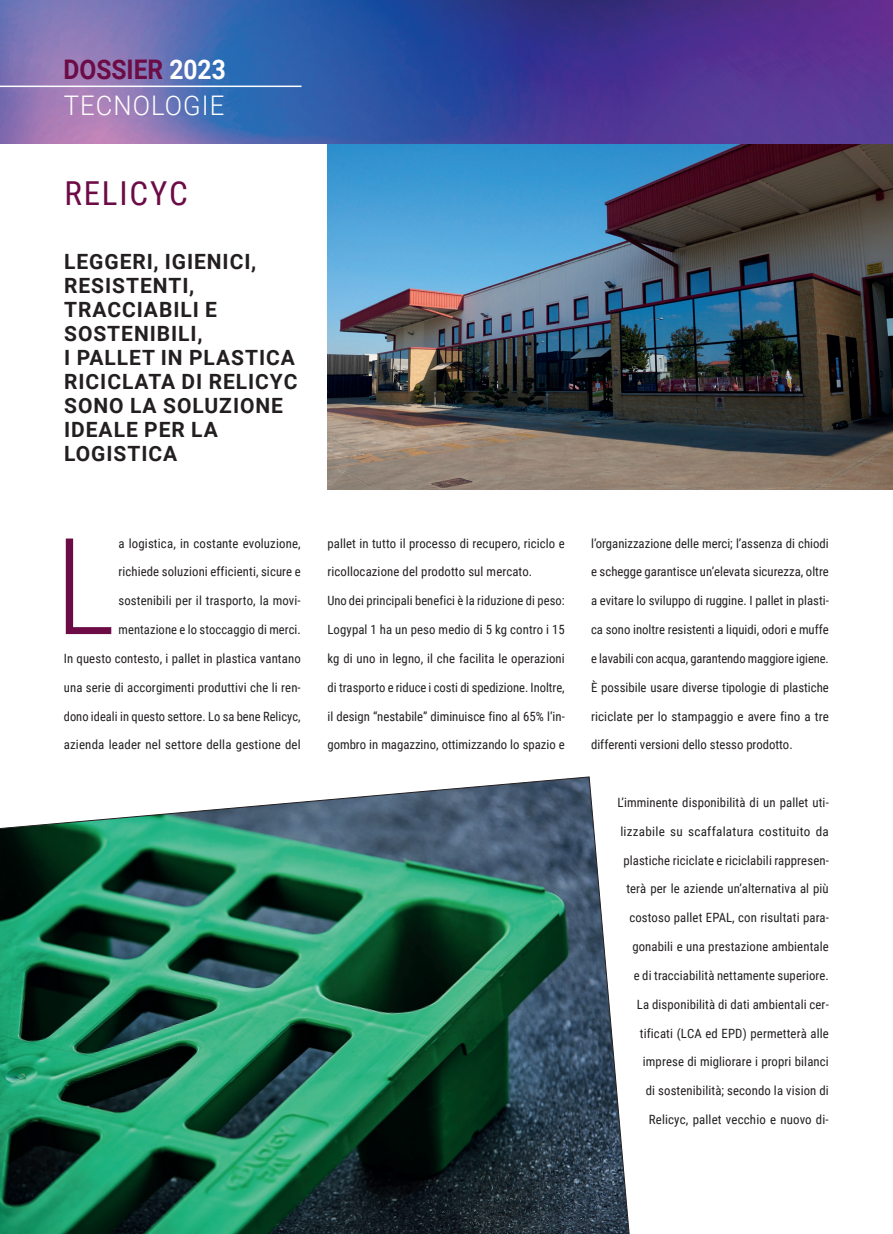
<style>
.page{position:relative;width:893px;height:1234px;background:#fff}
.page>*{position:absolute;margin:0;border:0;box-sizing:border-box;transform-origin:0 0}
.DOSS_BODY___CAPOLETTERA_022{font:300 134.25px "Roboto Condensed";color:#6c0b45}
.NOME_AZIENDA_SOTTOTILO{font:33px "Roboto Condensed";letter-spacing:.055em;color:#6c0b45}
.t1{font:300 27px/35.4px "Roboto";letter-spacing:.04em;color:#fff;scale:.95 1}
.DOSS_SOMMARIO_022{font:700 21px/24px "Roboto";letter-spacing:.045em;color:#231f20}
.DOSS_BODY_022{font:12.75px "Roboto Condensed";letter-spacing:.005em;color:#231f20}
.DOSS_BODY___CAPOLETTERA_022-2{font:12.75px "Roboto Condensed";letter-spacing:.01em;color:#231f20}
.s1{font-weight:700;color:#6c0b45}
.s2{font-weight:700}
</style>
<div class="page">
<img style="left:0;top:0;width:893px;height:144px">
<hr style="left:0;top:86px;width:302px;height:1px;background:#fff">
<svg style="left:0;top:776px;width:630px;height:457px;background:#376f5f"></svg>
<img style="left:327px;top:144px;width:566px;height:346px">
<h3 class="t1" style="left:63px;top:51px;width:172px"><span class="s1">DOSSIER</span> <span class="s2">2023<br></span>TECNOLOGIE</h3>
<p class="NOME_AZIENDA_SOTTOTILO" style="left:64px;top:170px;width:125px">RELICYC</p>
<p class="DOSS_SOMMARIO_022" style="left:64px;top:249px;width:194px">LEGGERI, IGIENICI,<br>RESISTENTI,<br>TRACCIABILI E<br>SOSTENIBILI,</p>
<p class="DOSS_SOMMARIO_022" style="left:64px;top:345px;width:235px">I PALLET IN PLASTICA<br>RICICLATA DI RELICYC<br>SONO LA SOLUZIONE<br>IDEALE PER LA<br>LOGISTICA</p>
<p class="DOSS_BODY___CAPOLETTERA_022" style="left:55px;top:492px;width:62px">L</p>
<p class="DOSS_BODY___CAPOLETTERA_022-2" style="left:118px;top:534px;width:184px">a logistica, in costante evoluzione,</p>
<p class="DOSS_BODY___CAPOLETTERA_022-2" style="left:118px;top:563px;width:184px">richiede soluzioni efficienti, sicure e</p>
<p class="DOSS_BODY___CAPOLETTERA_022-2" style="left:118px;top:591px;width:184px">sostenibili per il trasporto, la movi-</p>
<p class="DOSS_BODY___CAPOLETTERA_022-2" style="left:118px;top:620px;width:184px">mentazione e lo stoccaggio di merci.</p>
<p class="DOSS_BODY___CAPOLETTERA_022-2" style="left:64px;top:649px;width:238px">In questo contesto, i pallet in plastica vantano</p>
<p class="DOSS_BODY___CAPOLETTERA_022-2" style="left:64px;top:678px;width:238px">una serie di accorgimenti produttivi che li ren-</p>
<p class="DOSS_BODY___CAPOLETTERA_022-2" style="left:64px;top:707px;width:238px">dono ideali in questo settore. Lo sa bene Relicyc,</p>
<p class="DOSS_BODY___CAPOLETTERA_022-2" style="left:64px;top:735px;width:239px">azienda leader nel settore della gestione del</p>
<p class="DOSS_BODY___CAPOLETTERA_022-2" style="left:327px;top:534px;width:239px">pallet in tutto il processo di recupero, riciclo e</p>
<p class="DOSS_BODY___CAPOLETTERA_022-2" style="left:327px;top:563px;width:206px">ricollocazione del prodotto sul mercato.</p>
<p class="DOSS_BODY_022" style="left:327px;top:591px;width:239px">Uno dei principali benefici è la riduzione di peso:</p>
<p class="DOSS_BODY_022" style="left:327px;top:620px;width:239px">Logypal 1 ha un peso medio di 5 kg contro i 15</p>
<p class="DOSS_BODY_022" style="left:327px;top:649px;width:239px">kg di uno in legno, il che facilita le operazioni</p>
<p class="DOSS_BODY_022" style="left:327px;top:678px;width:239px">di trasporto e riduce i costi di spedizione. Inoltre,</p>
<p class="DOSS_BODY_022" style="left:327px;top:707px;width:239px">il design “nestabile” diminuisce fino al 65% l’in-</p>
<p class="DOSS_BODY_022" style="left:327px;top:735px;width:239px">gombro in magazzino, ottimizzando lo spazio e</p>
<p class="DOSS_BODY_022" style="left:591px;top:534px;width:239px">l’organizzazione delle merci; l’assenza di chiodi</p>
<p class="DOSS_BODY_022" style="left:591px;top:563px;width:239px">e schegge garantisce un’elevata sicurezza, oltre</p>
<p class="DOSS_BODY_022" style="left:591px;top:591px;width:239px">a evitare lo sviluppo di ruggine. I pallet in plasti-</p>
<p class="DOSS_BODY_022" style="left:591px;top:620px;width:239px">ca sono inoltre resistenti a liquidi, odori e muffe</p>
<p class="DOSS_BODY_022" style="left:591px;top:649px;width:239px">e lavabili con acqua, garantendo maggiore igiene.</p>
<p class="DOSS_BODY_022" style="left:591px;top:678px;width:239px">È possibile usare diverse tipologie di plastiche</p>
<p class="DOSS_BODY_022" style="left:591px;top:707px;width:239px">riciclate per lo stampaggio e avere fino a tre</p>
<p class="DOSS_BODY_022" style="left:591px;top:735px;width:203px">differenti versioni dello stesso prodotto.</p>
<p class="DOSS_BODY_022" style="left:617px;top:793px;width:213px">L’imminente disponibilità di un pallet uti-</p>
<p class="DOSS_BODY_022" style="left:620px;top:822px;width:210px">lizzabile su scaffalatura costituito da</p>
<p class="DOSS_BODY_022" style="left:623px;top:851px;width:207px">plastiche riciclate e riciclabili rappresen-</p>
<p class="DOSS_BODY_022" style="left:626px;top:879px;width:204px">terà per le aziende un’alternativa al più</p>
<p class="DOSS_BODY_022" style="left:629px;top:908px;width:201px">costoso pallet EPAL, con risultati para-</p>
<p class="DOSS_BODY_022" style="left:632px;top:937px;width:198px">gonabili e una prestazione ambientale</p>
<p class="DOSS_BODY_022" style="left:634px;top:966px;width:197px">e di tracciabilità nettamente superiore.</p>
<p class="DOSS_BODY_022" style="left:637px;top:995px;width:193px">La disponibilità di dati ambientali cer-</p>
<p class="DOSS_BODY_022" style="left:640px;top:1023px;width:190px">tificati (LCA ed EPD) permetterà alle</p>
<p class="DOSS_BODY_022" style="left:643px;top:1052px;width:187px">imprese di migliorare i propri bilanci</p>
<p class="DOSS_BODY_022" style="left:646px;top:1081px;width:184px">di sostenibilità; secondo la vision di</p>
<p class="DOSS_BODY_022" style="left:649px;top:1110px;width:181px">Relicyc, pallet vecchio e nuovo di-</p>
</div>
